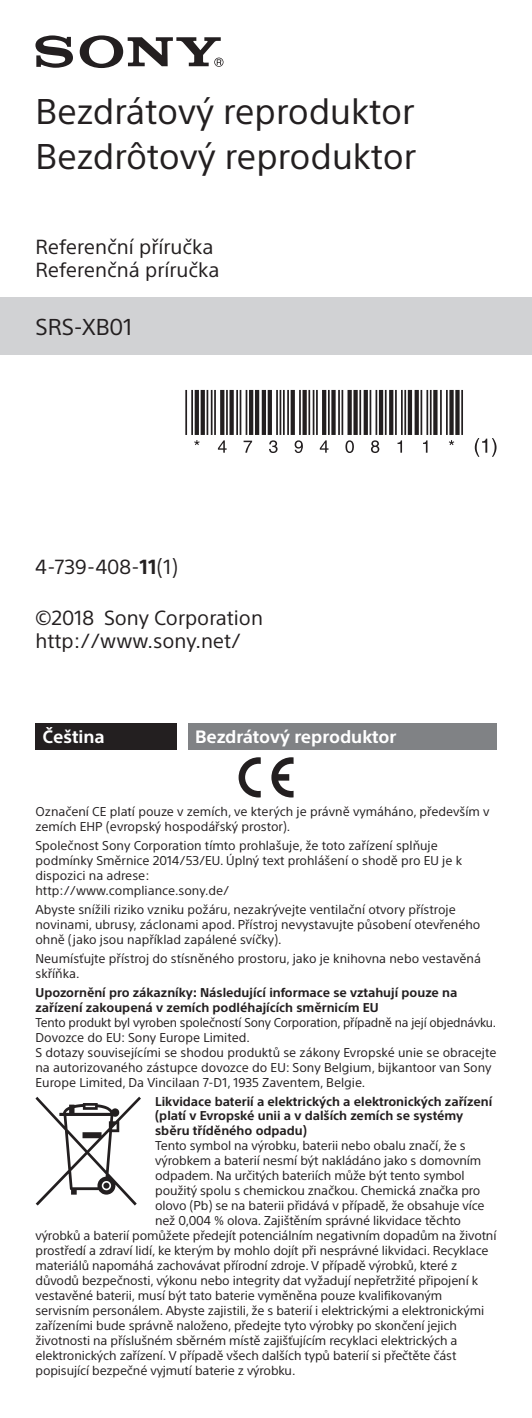
<style>
.page{position:relative;width:532px;height:1418px;background:#fff}
.page>*{position:absolute;margin:0;border:0;box-sizing:border-box;transform-origin:0 0}
.t1{font:35px/44.5px "SST";color:#231f20}
.t2{font:22.5px "SST";color:#231f20}
.t3{font:20px/22.5px "SST";color:#231f20}
.t4{font:700 17.5px "SST";color:#fff}
.t5{font:12.5px/15px "SST";letter-spacing:-.01em;color:#231f20}
.t6{font:700 12.5px/14.5px "SST";color:#231f20}
.s1{font-weight:700}
</style>
<div class="page">
<div style="left:35px;top:723px;width:142px;height:27px;background:#231f20"></div>
<div style="left:188px;top:723px;width:308px;height:27px;background:#808285"></div>
<svg style="left:238px;top:757px;width:22px;height:40px"></svg>
<svg style="left:271px;top:757px;width:22px;height:40px"></svg>
<svg style="left:35px;top:1096px;width:106px;height:109px"></svg>
<svg style="left:35px;top:35px;width:38px;height:33px"></svg>
<svg style="left:80px;top:35px;width:143px;height:33px"></svg>
<div style="left:0;top:297px;width:531px;height:57px;background:#d1d2d4"></div>
<hr style="left:206px;top:390px;width:2px;height:45px;background:#231f20">
<div style="left:200px;top:390px;width:5px;height:45px;background:#231f20"></div>
<hr style="left:195px;top:390px;width:4px;height:45px;background:#231f20">
<hr style="left:191px;top:390px;width:2px;height:45px;background:#231f20">
<hr style="left:185px;top:390px;width:2px;height:45px;background:#231f20">
<div style="left:229px;top:390px;width:5px;height:45px;background:#231f20"></div>
<hr style="left:226px;top:390px;width:2px;height:45px;background:#231f20">
<svg style="left:220px;top:390px;width:4px;height:45px"></svg>
<hr style="left:214px;top:390px;width:2px;height:45px;background:#231f20">
<hr style="left:211px;top:390px;width:1px;height:45px;background:#231f20">
<hr style="left:255px;top:390px;width:4px;height:45px;background:#231f20">
<hr style="left:249px;top:390px;width:4px;height:45px;background:#231f20">
<hr style="left:245px;top:390px;width:2px;height:45px;background:#231f20">
<hr style="left:239px;top:390px;width:2px;height:45px;background:#231f20">
<hr style="left:236px;top:390px;width:2px;height:45px;background:#231f20">
<hr style="left:283px;top:390px;width:1px;height:45px;background:#231f20">
<hr style="left:279px;top:390px;width:2px;height:45px;background:#231f20">
<hr style="left:276px;top:390px;width:2px;height:45px;background:#231f20">
<div style="left:267px;top:390px;width:5px;height:45px;background:#231f20"></div>
<hr style="left:262px;top:390px;width:4px;height:45px;background:#231f20">
<hr style="left:308px;top:390px;width:2px;height:45px;background:#231f20">
<svg style="left:302px;top:390px;width:4px;height:45px"></svg>
<hr style="left:299px;top:390px;width:2px;height:45px;background:#231f20">
<div style="left:290px;top:390px;width:5px;height:45px;background:#231f20"></div>
<hr style="left:287px;top:390px;width:2px;height:45px;background:#231f20">
<svg style="left:331px;top:390px;width:4px;height:45px"></svg>
<hr style="left:328px;top:390px;width:1px;height:45px;background:#231f20">
<hr style="left:322px;top:390px;width:4px;height:45px;background:#231f20">
<hr style="left:316px;top:390px;width:1px;height:45px;background:#231f20">
<hr style="left:312px;top:390px;width:2px;height:45px;background:#231f20">
<hr style="left:359px;top:390px;width:2px;height:45px;background:#231f20">
<svg style="left:353px;top:390px;width:4px;height:45px"></svg>
<svg style="left:347px;top:390px;width:4px;height:45px"></svg>
<hr style="left:341px;top:390px;width:2px;height:45px;background:#231f20">
<hr style="left:338px;top:390px;width:2px;height:45px;background:#231f20">
<hr style="left:385px;top:390px;width:1px;height:45px;background:#231f20">
<hr style="left:379px;top:390px;width:4px;height:45px;background:#231f20">
<hr style="left:375px;top:390px;width:2px;height:45px;background:#231f20">
<hr style="left:369px;top:390px;width:2px;height:45px;background:#231f20">
<div style="left:363px;top:390px;width:5px;height:45px;background:#231f20"></div>
<div style="left:407px;top:390px;width:5px;height:45px;background:#231f20"></div>
<hr style="left:404px;top:390px;width:2px;height:45px;background:#231f20">
<hr style="left:401px;top:390px;width:1px;height:45px;background:#231f20">
<hr style="left:395px;top:390px;width:1px;height:45px;background:#231f20">
<svg style="left:389px;top:390px;width:4px;height:45px"></svg>
<svg style="left:433px;top:390px;width:4px;height:45px"></svg>
<hr style="left:429px;top:390px;width:2px;height:45px;background:#231f20">
<hr style="left:426px;top:390px;width:2px;height:45px;background:#231f20">
<hr style="left:420px;top:390px;width:2px;height:45px;background:#231f20">
<svg style="left:414px;top:390px;width:4px;height:45px"></svg>
<hr style="left:461px;top:390px;width:2px;height:45px;background:#231f20">
<svg style="left:455px;top:390px;width:4px;height:45px"></svg>
<svg style="left:449px;top:390px;width:4px;height:45px"></svg>
<hr style="left:446px;top:390px;width:1px;height:45px;background:#231f20">
<hr style="left:440px;top:390px;width:1px;height:45px;background:#231f20">
<svg style="left:194px;top:440px;width:5px;height:5px"></svg>
<svg style="left:218px;top:440px;width:8px;height:12px"></svg>
<svg style="left:243px;top:440px;width:9px;height:12px"></svg>
<svg style="left:269px;top:440px;width:8px;height:13px"></svg>
<svg style="left:294px;top:440px;width:9px;height:13px"></svg>
<svg style="left:319px;top:440px;width:9px;height:12px"></svg>
<svg style="left:345px;top:440px;width:9px;height:13px"></svg>
<svg style="left:371px;top:440px;width:8px;height:13px"></svg>
<svg style="left:397px;top:440px;width:5px;height:12px"></svg>
<svg style="left:423px;top:440px;width:4px;height:12px"></svg>
<svg style="left:448px;top:440px;width:6px;height:5px"></svg>
<svg style="left:474px;top:438px;width:22px;height:19px"></svg>
<h1 class="t1" style="left:36px;top:89px;width:382px">Bezdrátový reproduktor<br>Bezdrôtový reproduktor</h1>
<h3 class="t3" style="left:35px;top:234px;width:185px;line-height:23.8px">Referenční příručka<br>Referenčná príručka</h3>
<h2 class="t2" style="left:35px;top:313px;width:98px">SRS-XB01</h2>
<h3 class="t3" style="left:35px;top:555px;width:144px">4-739-408-<span class="s1">11</span>(1)</h3>
<h3 class="t3" style="left:35px;top:606px;width:229px">©2018 Sony Corporation http://www.sony.net/</h3>
<h3 class="t4" style="left:43px;top:726px;width:64px">Čeština</h3>
<h3 class="t4" style="left:195px;top:726px;width:203px">Bezdrátový reproduktor</h3>
<p class="t5" style="left:35px;top:803px;width:455px">Označení CE platí pouze v zemích, ve kterých je právně vymáháno, především v zemích EHP (evropský hospodářský prostor).</p>
<p class="t5" style="left:35px;top:837px;width:428px">Společnost Sony Corporation tímto prohlašuje, že toto zařízení splňuje podmínky Směrnice 2014/53/EU. Úplný text prohlášení o shodě pro EU je k dispozici na adrese:<br>http://www.compliance.sony.de/</p>
<p class="t5" style="left:35px;top:902px;width:446px">Abyste snížili riziko vzniku požáru, nezakrývejte ventilační otvory přístroje novinami, ubrusy, záclonami apod. Přístroj nevystavujte působení otevřeného ohně (jako jsou například zapálené svíčky).</p>
<p class="t5" style="left:35px;top:951px;width:447px">Neumísťujte přístroj do stísněného prostoru, jako je knihovna nebo vestavěná skříňka.</p>
<p class="t6" style="left:35px;top:985px;width:423px">Upozornění pro zákazníky: Následující informace se vztahují pouze na zařízení zakoupená v zemích podléhajících směrnicím EU</p>
<p class="t5" style="left:35px;top:1014px;width:462px">Tento produkt byl vyroben společností Sony Corporation, případně na její objednávku.<br>Dovozce do EU: Sony Europe Limited.<br>S dotazy souvisejícími se shodou produktů se zákony Evropské unie se obracejte na autorizovaného zástupce dovozce do EU: Sony Belgium, bijkantoor van Sony Europe Limited, Da Vincilaan 7-D1, 1935 Zaventem, Belgie.</p>
<p class="t6" style="left:155px;top:1093px;width:338px">Likvidace baterií a elektrických a elektronických zařízení (platí v Evropské unii a v dalších zemích se systémy sběru tříděného odpadu)</p>
<p class="t5" style="left:155px;top:1137px;width:312px">Tento symbol na výrobku, baterii nebo obalu značí, že s</p>
<p class="t5" style="left:155px;top:1152px;width:327px">výrobkem a baterií nesmí být nakládáno jako s domovním</p>
<p class="t5" style="left:155px;top:1167px;width:311px">odpadem. Na určitých bateriích může být tento symbol</p>
<p class="t5" style="left:155px;top:1182px;width:327px">použitý spolu s chemickou značkou. Chemická značka pro</p>
<p class="t5" style="left:155px;top:1197px;width:331px">olovo (Pb) se na baterii přidává v případě, že obsahuje více</p>
<p class="t5" style="left:155px;top:1212px;width:307px">než 0,004 % olova. Zajištěním správné likvidace těchto</p>
<p class="t5" style="left:35px;top:1227px;width:462px">výrobků a baterií pomůžete předejít potenciálním negativním dopadům na životní</p>
<p class="t5" style="left:35px;top:1242px;width:454px">prostředí a zdraví lidí, ke kterým by mohlo dojít při nesprávné likvidaci. Recyklace</p>
<p class="t5" style="left:35px;top:1257px;width:423px">materiálů napomáhá zachovávat přírodní zdroje. V případě výrobků, které z</p>
<p class="t5" style="left:35px;top:1272px;width:444px">důvodů bezpečnosti, výkonu nebo integrity dat vyžadují nepřetržité připojení k</p>
<p class="t5" style="left:35px;top:1287px;width:408px">vestavěné baterii, musí být tato baterie vyměněna pouze kvalifikovaným</p>
<p class="t5" style="left:35px;top:1302px;width:450px">servisním personálem. Abyste zajistili, že s baterií i elektrickými a elektronickými</p>
<p class="t5" style="left:35px;top:1317px;width:423px">zařízeními bude správně naloženo, předejte tyto výrobky po skončení jejich</p>
<p class="t5" style="left:35px;top:1332px;width:423px">životnosti na příslušném sběrném místě zajišťujícím recyklaci elektrických a</p>
<p class="t5" style="left:35px;top:1347px;width:422px">elektronických zařízení. V případě všech dalších typů baterií si přečtěte část</p>
<p class="t5" style="left:35px;top:1362px;width:261px">popisující bezpečné vyjmutí baterie z výrobku.</p>
</div>
